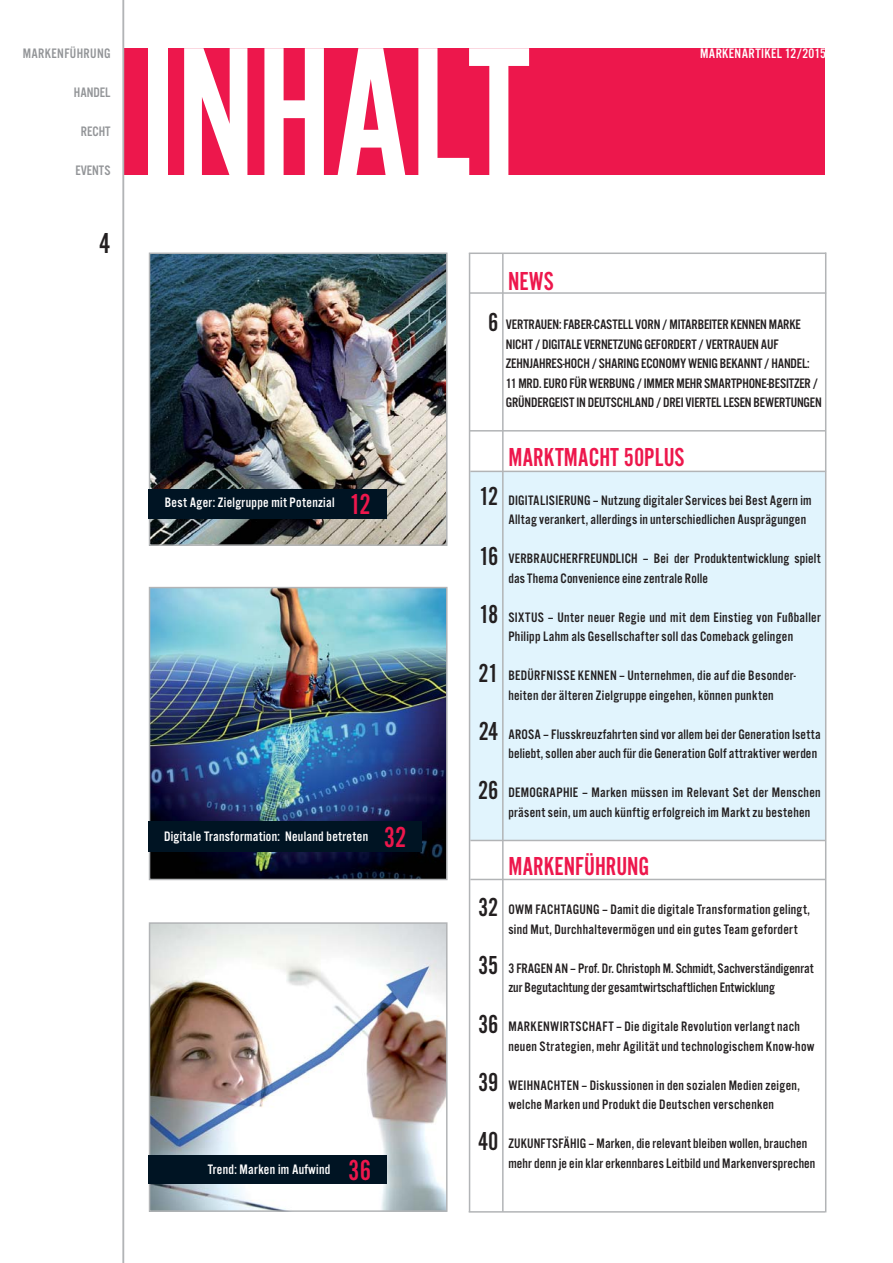
<style>
.page{position:relative;width:893px;height:1263px;background:#fff}
.page>*{position:absolute;margin:0;border:0;box-sizing:border-box;transform-origin:0 0}
.t1{font:191.1px "Alternate Got No 2 D";color:#fff}
.t2{font:30px "Alternate Got No 2 D";color:#231f20}
.t3{font:27px "Alternate Got No 2 D";color:#ed174c}
.t4{font:27px/58.5px "Alternate Got No 2 D";color:#231f20;text-align:justify}
.t5{font:14.25px/19.5px "Alternate Got No 3 D";letter-spacing:.02em;color:#231f20}
.t6{font:14.25px/19.5px "Alternate Got No 3 D";letter-spacing:-.01em;color:#231f20}
.t7{font:14.25px "Alternate Got No 3 D";letter-spacing:.02em;color:#fff}
.t8{font:14.25px/19.5px "Alternate Got No 3 D";color:#231f20}
.t9{font:14.25px "Alternate Got No 3 D";letter-spacing:.01em;color:#939598}
.s1{font-family:"Alternate Got No 2 D";font-size:30px;color:#ed174c}
</style>
<div class="page">
<div style="left:123px;top:49px;width:702px;height:126px;background:#ed174c"></div>
<div style="left:469px;top:472px;width:356px;height:368px;background:#e1f4fd"></div>
<img style="left:152px;top:925px;width:292px;height:284px">
<div style="left:149px;top:922px;width:298px;height:290px;border:2px solid #b2b4b6"></div>
<img style="left:152px;top:256px;width:292px;height:287px">
<div style="left:149px;top:253px;width:298px;height:293px;border:2px solid #b2b4b6"></div>
<img style="left:152px;top:590px;width:292px;height:287px">
<div style="left:149px;top:587px;width:298px;height:293px;border:2px solid #b2b4b6"></div>
<div style="left:149px;top:489px;width:238px;height:30px;background:#001423"></div>
<hr style="left:470px;top:292px;width:356px;height:2px;background:#b2b4b6">
<hr style="left:470px;top:879px;width:356px;height:1px;background:#b2b4b6">
<hr style="left:470px;top:840px;width:356px;height:1px;background:#b2b4b6">
<hr style="left:469px;top:1211px;width:356px;height:2px;background:#b2b4b6">
<hr style="left:469px;top:253px;width:357px;height:1px;background:#b2b4b6">
<hr style="left:469px;top:253px;width:1px;height:959px;background:#b2b4b6">
<hr style="left:470px;top:430px;width:356px;height:2px;background:#b2b4b6">
<hr style="left:470px;top:471px;width:356px;height:1px;background:#b2b4b6">
<hr style="left:502px;top:253px;width:1px;height:959px;background:#b2b4b6">
<div style="left:149px;top:1156px;width:238px;height:28px;background:#001423"></div>
<div style="left:149px;top:822px;width:273px;height:30px;background:#001423"></div>
<hr style="left:123px;top:0;width:1px;height:1263px;background:#b2b4b6">
<hr style="left:825px;top:253px;width:1px;height:959px;background:#b2b4b6">
<p class="t9" style="left:23px;top:48px;width:89px">MARKENFÜHRUNG</p>
<p class="t9" style="left:74px;top:87px;width:38px">HANDEL</p>
<p class="t9" style="left:81px;top:126px;width:31px">RECHT</p>
<p class="t9" style="left:75px;top:165px;width:37px">EVENTS</p>
<h2 class="t2" style="left:99px;top:233px;width:13px">4</h2>
<h1 class="t1" style="left:139px;top:48px;width:392px">INHALT</h1>
<p class="t7" style="left:700px;top:48px;width:127px">MARKENARTIKEL 12/2015</p>
<p class="t7" style="left:165px;top:498px;width:208px">Best Ager: Zielgruppe mit Potenzial <span class="s1">12</span></p>
<p class="t7" style="left:164px;top:831px;width:244px">Digitale Transformation: Neuland betreten <span class="s1">32</span></p>
<p class="t7" style="left:208px;top:1164px;width:165px">Trend: Marken im Aufwind <span class="s1">36</span></p>
<h3 class="t4" style="left:488px;top:295px;width:12px">6</h3>
<h3 class="t3" style="left:508px;top:272px;width:47px">NEWS</h3>
<p class="t6" style="left:506px;top:316px;width:317px">VERTRAUEN: FABER-CASTELL VORN / MITARBEITER KENNEN MARKE NICHT / DIGITALE VERNETZUNG GEFORDERT / VERTRAUEN AUF ZEHNJAHRES-HOCH / SHARING ECONOMY WENIG BEKANNT / HANDEL:<br>11 MRD. EURO FÜR WERBUNG / IMMER MEHR SMARTPHONE-BESITZER / GRÜNDERGEIST IN DEUTSCHLAND / DREI VIERTEL LESEN BEWERTUNGEN</p>
<h3 class="t4" style="left:479px;top:469px;width:21px">12</h3>
<h3 class="t4" style="left:478px;top:529px;width:22px">16<br>18<br>21<br>24<br>26</h3>
<h3 class="t4" style="left:478px;top:880px;width:22px">32<br>35<br>36<br>39<br>40</h3>
<h3 class="t3" style="left:508px;top:448px;width:178px">MARKTMACHT 50PLUS</h3>
<p class="t5" style="left:508px;top:492px;width:305px">DIGITALISIERUNG – Nutzung digitaler Services bei Best Agern im<br>Alltag verankert, allerdings in unterschiedlichen Ausprägungen</p>
<p class="t5" style="left:508px;top:550px;width:314px">VERBRAUCHERFREUNDLICH – Bei der Produktentwicklung spielt das Thema Convenience eine zentrale Rolle</p>
<p class="t5" style="left:508px;top:609px;width:314px">SIXTUS – Unter neuer Regie und mit dem Einstieg von Fußballer<br>Philipp Lahm als Gesellschafter soll das Comeback gelingen</p>
<p class="t5" style="left:508px;top:667px;width:289px">BEDÜRFNISSE KENNEN – Unternehmen, die auf die Besonder&shy;heiten der älteren Zielgruppe eingehen, können punkten</p>
<p class="t5" style="left:508px;top:726px;width:314px">AROSA – Flusskreuzfahrten sind vor allem bei der Generation Isetta beliebt, sollen aber auch für die Generation Golf attraktiver werden</p>
<p class="t5" style="left:508px;top:784px;width:314px">DEMOGRAPHIE – Marken müssen im Relevant Set der Menschen präsent sein, um auch künftig erfolgreich im Markt zu bestehen</p>
<h3 class="t3" style="left:508px;top:857px;width:143px">MARKENFÜHRUNG</h3>
<p class="t5" style="left:508px;top:901px;width:303px">OWM FACHTAGUNG – Damit die digitale Transformation gelingt, sind Mut, Durchhaltevermögen und ein gutes Team gefordert</p>
<p class="t8" style="left:508px;top:960px;width:307px">3 FRAGEN AN – Prof. Dr. Christoph M. Schmidt, Sachverständigenrat zur Begutachtung der gesamtwirtschaftlichen Entwicklung</p>
<p class="t5" style="left:508px;top:1018px;width:308px">MARKENWIRTSCHAFT – Die digitale Revolution verlangt nach neuen Strategien, mehr Agilität und technologischem Know-how</p>
<p class="t5" style="left:508px;top:1077px;width:293px">WEIHNACHTEN – Diskussionen in den sozialen Medien zeigen, welche Marken und Produkt die Deutschen verschenken</p>
<p class="t5" style="left:508px;top:1135px;width:309px">ZUKUNFTSFÄHIG – Marken, die relevant bleiben wollen, brauchen mehr denn je ein klar erkennbares Leitbild und Markenversprechen</p>
</div>
